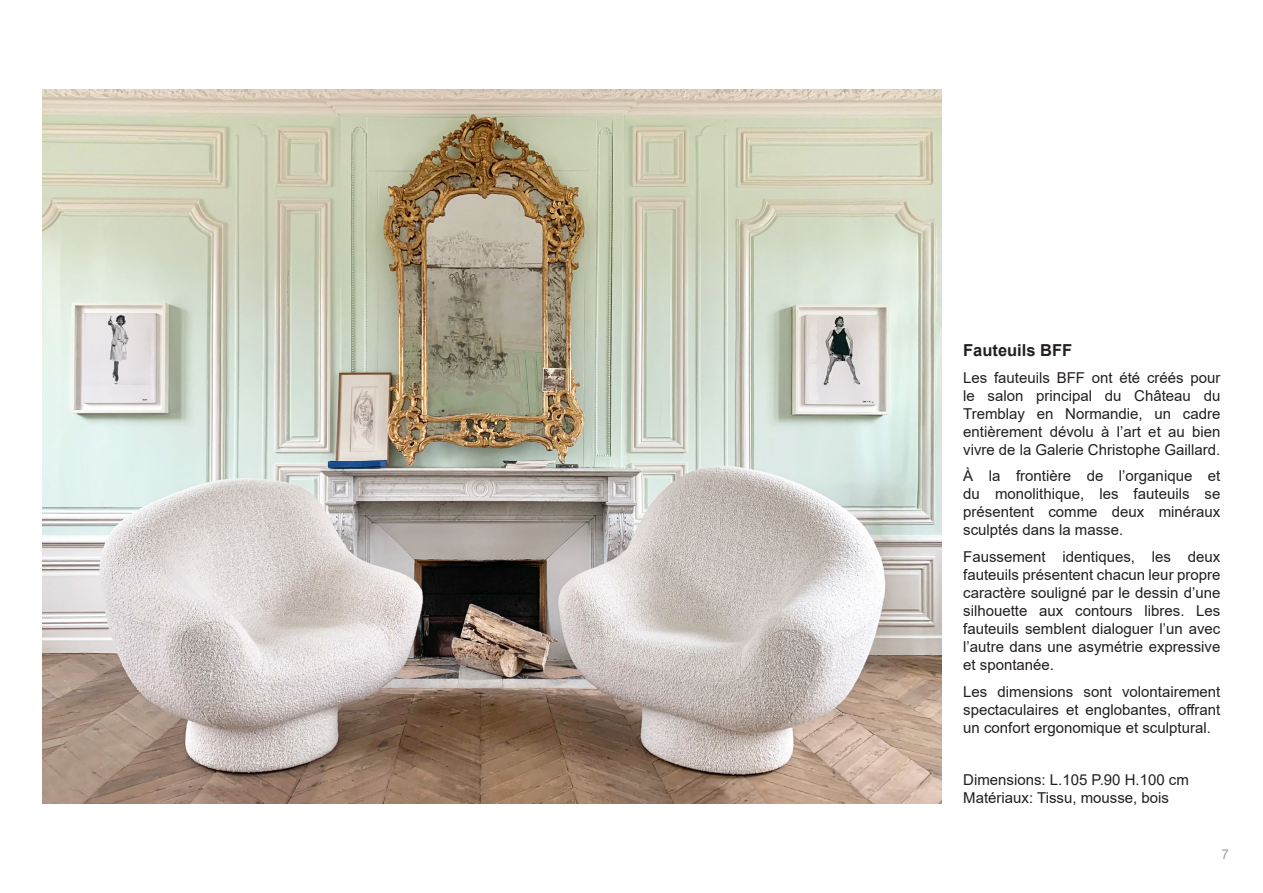
<style>
.page{position:relative;width:1263px;height:893px;background:#fff}
.page>*{position:absolute;margin:0;border:0;box-sizing:border-box;transform-origin:0 0}
.Style_de_paragraphe{font:700 16.5px "Arial";color:#231f20}
.Style_de_paragraphe-2{font:15px/18px "Arial";color:#231f20;text-align:justify}
.t1{font:13.5px "Arial";color:#a1a1a1}
</style>
<div class="page">
<img style="left:43px;top:90px;width:899px;height:713px">
<p class="Style_de_paragraphe" style="left:963px;top:339px;width:111px">Fauteuils BFF</p>
<p class="Style_de_paragraphe-2" style="left:963px;top:369px;width:259px">Les fauteuils BFF ont été créés pour le salon principal du Château du Tremblay en Normandie, un cadre entièrement dévolu à l’art et au bien vivre de la Galerie Christophe Gaillard.</p>
<p class="Style_de_paragraphe-2" style="left:963px;top:467px;width:259px">À la frontière de l’organique et du monolithique, les fauteuils se présentent comme deux minéraux sculptés dans la masse.</p>
<p class="Style_de_paragraphe-2" style="left:963px;top:548px;width:259px">Faussement identiques, les deux fauteuils présentent chacun leur propre caractère souligné par le dessin d’une silhouette aux contours libres. Les fauteuils semblent dialoguer l’un avec l’autre dans une asymétrie expressive et spontanée.</p>
<p class="Style_de_paragraphe-2" style="left:963px;top:682px;width:259px">Les dimensions sont volontairement spectaculaires et englobantes, offrant un confort ergonomique et sculptural.</p>
<p class="Style_de_paragraphe-2" style="left:963px;top:771px;width:227px">Dimensions: L.105 P.90 H.100 cm</p>
<p class="Style_de_paragraphe-2" style="left:963px;top:789px;width:207px">Matériaux: Tissu, mousse, bois</p>
<p class="t1" style="left:1221px;top:845px;width:9px">7</p>
</div>
